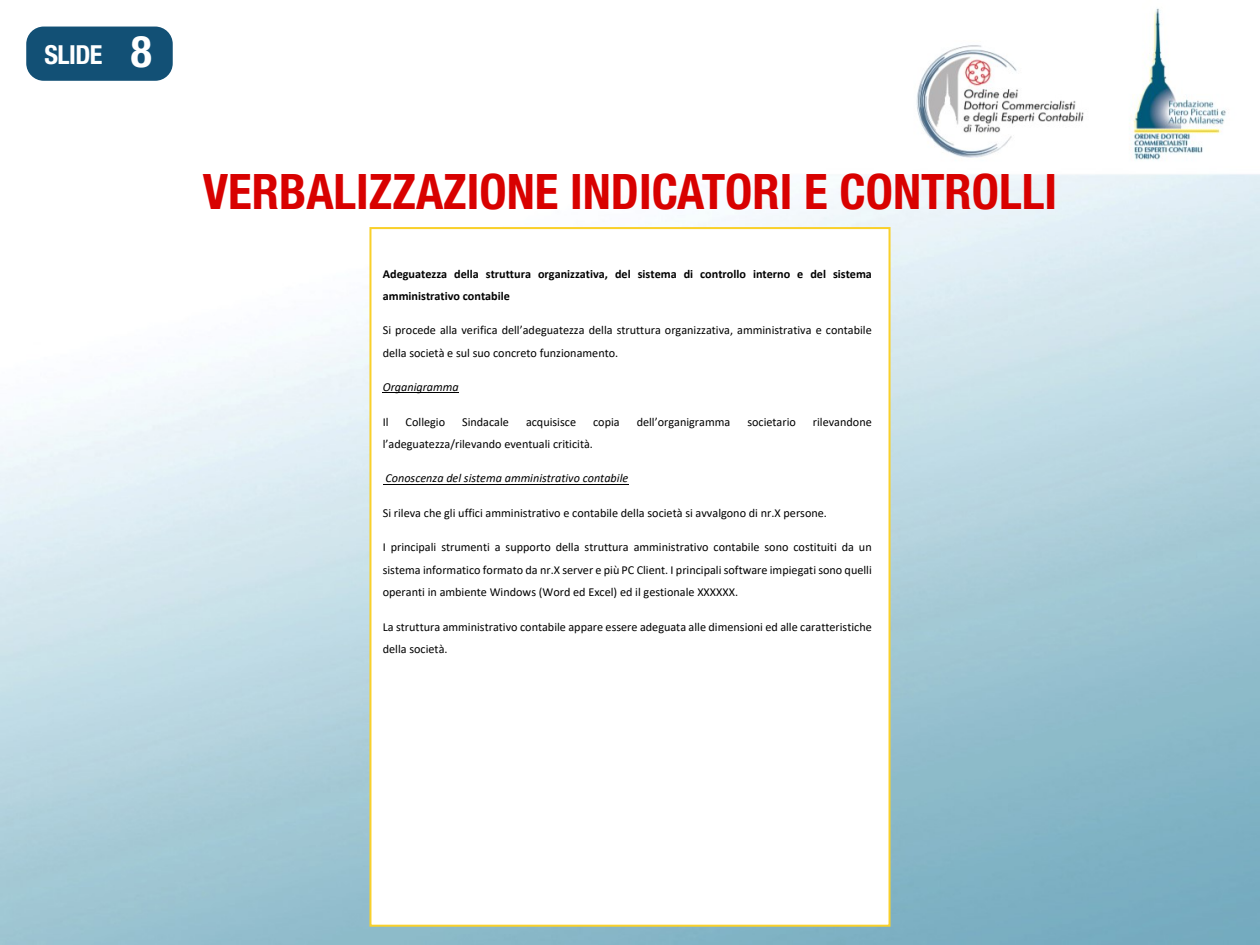
<style>
.page{position:relative;width:1260px;height:945px;background:#fff}
.page>*{position:absolute;margin:0;border:0;box-sizing:border-box;transform-origin:0 0}
.t1{font:700 condensed 49px "Helvetica Neue LT Std";color:#d80100}
.t2{font:700 condensed 26.25px "Helvetica Neue LT Std";letter-spacing:-.02em;color:#fff}
.t3{font:12.25px/22.2px "Calibri";color:#000}
.t4{font:700 12.25px/22.4px "Calibri";color:#000}
.t5{font:italic 12.25px "Calibri";color:#000}
.s1{font-size:43.75px}
</style>
<div class="page">
<img style="left:0;top:8px;width:1260px;height:937px">
<div style="left:26px;top:27px;width:147px;height:54px;background:#125075;border-radius:18px"></div>
<div style="left:370px;top:228px;width:520px;height:698px;background:#fff"></div>
<hr style="left:383px;top:393px;width:76px;height:1px;background:#000">
<hr style="left:383px;top:484px;width:245px;height:1px;background:#000">
<h2 class="t2" style="left:44px;top:38px;width:109px">SLIDE <span class="s1">8</span></h2>
<h1 class="t1" style="left:203px;top:162px;width:856px">VERBALIZZAZIONE INDICATORI E CONTROLLI</h1>
<p class="t4" style="left:383px;top:262px;width:491px">Adeguatezza della struttura organizzativa, del sistema di controllo interno e del sistema amministrativo contabile</p>
<p class="t3" style="left:383px;top:319px;width:491px">Si procede alla verifica dell’adeguatezza della struttura organizzativa, amministrativa e contabile della società e sul suo concreto funzionamento.</p>
<p class="t5" style="left:383px;top:379px;width:77px">Organigramma</p>
<p class="t3" style="left:383px;top:410px;width:7px">Il</p>
<p class="t3" style="left:406px;top:410px;width:41px">Collegio</p>
<p class="t3" style="left:462px;top:410px;width:48px">Sindacale</p>
<p class="t3" style="left:526px;top:410px;width:52px">acquisisce</p>
<p class="t3" style="left:593px;top:410px;width:28px">copia</p>
<p class="t3" style="left:637px;top:410px;width:95px">dell’organigramma</p>
<p class="t3" style="left:747px;top:410px;width:50px">societario</p>
<p class="t3" style="left:813px;top:410px;width:60px">rilevandone</p>
<p class="t3" style="left:383px;top:433px;width:212px">l’adeguatezza/rilevando eventuali criticità.</p>
<p class="t5" style="left:386px;top:470px;width:244px">Conoscenza del sistema amministrativo contabile</p>
<p class="t3" style="left:383px;top:502px;width:446px">Si rileva che gli uffici amministrativo e contabile della società si avvalgono di nr.X persone.</p>
<p class="t3" style="left:383px;top:536px;width:491px;text-align:justify">I principali strumenti a supporto della struttura amministrativo contabile sono costituiti da un sistema informatico formato da nr.X server e più PC Client. I principali software impiegati sono quelli operanti in ambiente Windows (Word ed Excel) ed il gestionale XXXXXX.</p>
<p class="t3" style="left:383px;top:615px;width:491px">La struttura amministrativo contabile appare essere adeguata alle dimensioni ed alle caratteristiche della società.</p>
</div>
